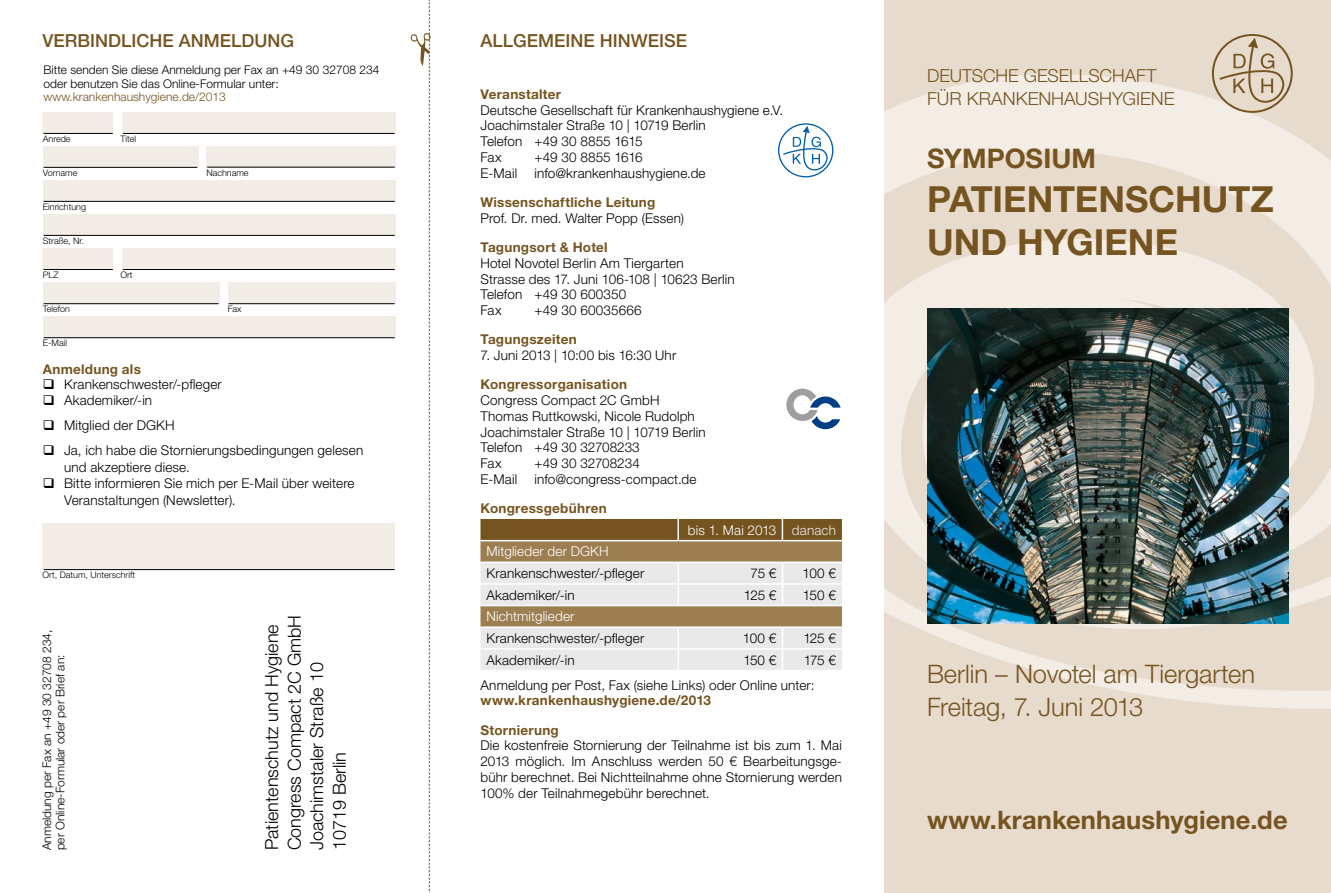
<style>
.page{position:relative;width:1331px;height:893px;background:#fff}
.page>*{position:absolute;margin:0;border:0;box-sizing:border-box;transform-origin:0 0}
.t1{font:700 36px/43.5px "Helvetica Neue LT Std";letter-spacing:.005em;color:#765420}
.t2{font:700 27px "Helvetica Neue LT Std";color:#765420}
.t3{font:300 25.5px/33px "Helvetica Neue LT Std";letter-spacing:-.005em;color:#765420}
.t4{font:700 25.5px "Helvetica Neue LT Std";letter-spacing:.01em;color:#765420}
.t5{font:300 18px/22.5px "Helvetica Neue LT Std";color:#000}
.t6{font:300 18px "Helvetica Neue LT Std";color:#765420}
.t7{font:500 18px "Helvetica Neue LT Std";color:#765420}
.t8{font:300 13.5px/15.8px "Helvetica Neue LT Std";letter-spacing:.01em;color:#000}
.t9{font:700 13.5px/29.2px "Helvetica Neue LT Std";letter-spacing:.02em;color:#765420}
.t10{font:300 13.5px "Helvetica Neue LT Std";letter-spacing:.01em;color:#fff}
.t11{font:300 12px/13.5px "Helvetica Neue LT Std";color:#000}
.t12{font:300 12px "Helvetica Neue LT Std";color:#765420}
.t13{font:300 9px "Helvetica Neue LT Std";color:#000}
.s1{color:#e9e9ea}
</style>
<div class="page">
<svg style="left:786px;top:389px;width:55px;height:40px"></svg>
<svg style="left:480px;top:519px;width:362px;height:151px;background:#c6b9a6"></svg>
<div style="left:884px;top:0;width:447px;height:893px;background:#e6dbcc"></div>
<svg style="left:884px;top:73px;width:447px;height:636px"></svg>
<img style="left:927px;top:308px;width:361px;height:316px">
<svg style="left:1212px;top:34px;width:81px;height:79px"></svg>
<svg style="left:778px;top:123px;width:55px;height:54px"></svg>
<div style="left:43px;top:523px;width:352px;height:47px;background:#f1ece6"></div>
<hr style="left:44px;top:569px;width:351px;height:1px;background:#000">
<div style="left:43px;top:112px;width:70px;height:21px;background:#f1ece6"></div>
<hr style="left:44px;top:133px;width:69px;height:1px;background:#000">
<div style="left:43px;top:248px;width:70px;height:21px;background:#f1ece6"></div>
<hr style="left:44px;top:269px;width:69px;height:1px;background:#000">
<div style="left:43px;top:146px;width:155px;height:21px;background:#f1ece6"></div>
<div style="left:43px;top:180px;width:352px;height:21px;background:#f1ece6"></div>
<div style="left:122px;top:112px;width:273px;height:21px;background:#f1ece6"></div>
<hr style="left:123px;top:133px;width:272px;height:1px;background:#000">
<hr style="left:44px;top:167px;width:153px;height:1px;background:#000">
<hr style="left:44px;top:201px;width:351px;height:1px;background:#000">
<div style="left:43px;top:214px;width:352px;height:21px;background:#f1ece6"></div>
<hr style="left:44px;top:235px;width:351px;height:1px;background:#000">
<div style="left:43px;top:283px;width:176px;height:21px;background:#f1ece6"></div>
<hr style="left:44px;top:303px;width:175px;height:1px;background:#000">
<div style="left:122px;top:248px;width:273px;height:21px;background:#f1ece6"></div>
<hr style="left:123px;top:269px;width:272px;height:1px;background:#000">
<div style="left:43px;top:317px;width:352px;height:21px;background:#f1ece6"></div>
<hr style="left:44px;top:337px;width:351px;height:1px;background:#000">
<div style="left:228px;top:283px;width:167px;height:21px;background:#f1ece6"></div>
<hr style="left:229px;top:303px;width:166px;height:1px;background:#000">
<div style="left:206px;top:146px;width:189px;height:21px;background:#f1ece6"></div>
<hr style="left:207px;top:167px;width:188px;height:1px;background:#000">
<svg style="left:411px;top:0;width:20px;height:893px"></svg>
<h3 class="t7" style="left:43px;top:30px;width:253px">VERBINDLICHE ANMELDUNG</h3>
<h3 class="t7" style="left:480px;top:30px;width:208px">ALLGEMEINE HINWEISE</h3>
<p class="t11" style="left:44px;top:63px;width:337px">Bitte senden Sie diese Anmeldung per Fax an +49 30 32708 234 oder benutzen Sie das Online-Formular unter:</p>
<p class="t12" style="left:44px;top:90px;width:184px">www.krankenhaushygiene.de/2013</p>
<p class="t13" style="left:43px;top:133px;width:29px">Anrede</p>
<p class="t13" style="left:120px;top:133px;width:17px">Titel</p>
<p class="t13" style="left:43px;top:167px;width:36px">Vorname</p>
<p class="t13" style="left:43px;top:201px;width:45px">Einrichtung</p>
<p class="t13" style="left:43px;top:235px;width:43px">Straße, Nr.</p>
<p class="t13" style="left:43px;top:269px;width:17px">PLZ</p>
<p class="t13" style="left:120px;top:269px;width:14px">Ort</p>
<p class="t13" style="left:43px;top:304px;width:29px">Telefon</p>
<p class="t13" style="left:43px;top:338px;width:26px">E-Mail</p>
<p class="t13" style="left:206px;top:167px;width:44px">Nachname</p>
<p class="t13" style="left:228px;top:304px;width:15px">Fax</p>
<p class="t9" style="left:43px;top:354px;width:100px">Anmeldung als</p>
<p class="t8" style="left:43px;top:376px;width:181px">❑ Krankenschwester/-pfleger</p>
<p class="t8" style="left:43px;top:392px;width:111px">❑ Akademiker/-in</p>
<p class="t8" style="left:43px;top:417px;width:133px">❑ Mitglied der DGKH</p>
<p class="t8" style="left:64px;top:442px;width:301px;line-height:16.5px;text-indent:-21px">❑ Ja, ich habe die Stornierungsbedingungen gelesen und akzeptiere diese.</p>
<p class="t8" style="left:64px;top:475px;width:292px;line-height:16.5px;text-indent:-21px">❑ Bitte informieren Sie mich per E-Mail über weitere<br>Veranstaltungen (Newsletter).</p>
<p class="t13" style="left:43px;top:569px;width:94px">Ort, Datum, Unterschrift</p>
<p class="t11" style="left:40px;top:850px;width:222px;rotate:-90deg">Anmeldung per Fax an +49 30 32708 234, per Online-Formular oder per Brief an:</p>
<h3 class="t5" style="left:260px;top:850px;width:237px;rotate:-90deg">Patientenschutz und Hygiene<br>Congress Compact 2C GmbH<br>Joachimstaler Straße 10<br>10719 Berlin</h3>
<p class="t9" style="left:480px;top:79px;width:82px">Veranstalter</p>
<p class="t8" style="left:480px;top:102px;width:304px">Deutsche Gesellschaft für Krankenhaushygiene e.V.<br>Joachimstaler Straße 10 | 10719 Berlin<br>Telefon +49 30 8855 1615<br>Fax</p>
<p class="t8" style="left:534px;top:149px;width:110px">+49 30 8855 1616</p>
<p class="t8" style="left:480px;top:165px;width:38px">E-Mail</p>
<p class="t8" style="left:534px;top:165px;width:173px">info@krankenhaushygiene.de</p>
<p class="t9" style="left:480px;top:187px;width:176px">Wissenschaftliche Leitung</p>
<p class="t8" style="left:480px;top:210px;width:205px">Prof. Dr. med. Walter Popp (Essen)</p>
<p class="t9" style="left:480px;top:232px;width:129px">Tagungsort &amp; Hotel</p>
<p class="t8" style="left:480px;top:255px;width:256px">Hotel Novotel Berlin Am Tiergarten<br>Strasse des 17. Juni 106-108 | 10623 Berlin<br>Telefon +49 30 600350<br>Fax</p>
<p class="t8" style="left:534px;top:302px;width:109px">+49 30 60035666</p>
<p class="t9" style="left:480px;top:325px;width:98px">Tagungszeiten</p>
<p class="t8" style="left:480px;top:347px;width:197px">7. Juni 2013 | 10:00 bis 16:30 Uhr</p>
<p class="t9" style="left:480px;top:370px;width:148px">Kongressorganisation</p>
<p class="t8" style="left:480px;top:392px;width:227px">Congress Compact 2C GmbH<br>Thomas Ruttkowski, Nicole Rudolph<br>Joachimstaler Straße 10 | 10719 Berlin<br>Telefon +49 30 32708233<br>Fax</p>
<p class="t8" style="left:534px;top:455px;width:107px">+49 30 32708234</p>
<p class="t8" style="left:480px;top:471px;width:38px">E-Mail</p>
<p class="t8" style="left:534px;top:471px;width:163px">info@congress-compact.de</p>
<p class="t9" style="left:480px;top:493px;width:128px">Kongressgebühren</p>
<p class="t10" style="left:688px;top:522px;width:149px">bis 1. Mai 2013 <span class="s1">danach</span></p>
<p class="t10" style="left:486px;top:543px;width:124px">Mitglieder der DGKH</p>
<p class="t8" style="left:486px;top:565px;width:159px">Krankenschwester/-pfleger</p>
<p class="t8" style="left:751px;top:565px;width:27px">75 €</p>
<p class="t8" style="left:802px;top:565px;width:35px">100 €</p>
<p class="t8" style="left:486px;top:587px;width:90px">Akademiker/-in</p>
<p class="t8" style="left:744px;top:587px;width:34px">125 €</p>
<p class="t8" style="left:803px;top:587px;width:35px">150 €</p>
<p class="t10" style="left:486px;top:608px;width:90px">Nichtmitglieder</p>
<p class="t8" style="left:486px;top:630px;width:159px">Krankenschwester/-pfleger</p>
<p class="t8" style="left:743px;top:630px;width:35px">100 €</p>
<p class="t8" style="left:803px;top:630px;width:34px">125 €</p>
<p class="t8" style="left:486px;top:651px;width:90px">Akademiker/-in</p>
<p class="t8" style="left:743px;top:651px;width:35px">150 €</p>
<p class="t8" style="left:480px;top:647px;width:357px;line-height:25px;text-indent:323px">175 €<br>Anmeldung per Post, Fax (siehe Links) oder Online unter:</p>
<p class="t9" style="left:480px;top:685px;width:232px">www.krankenhaushygiene.de/2013<br>Stornierung</p>
<p class="t8" style="left:480px;top:737px;width:363px;text-align:justify">Die kostenfreie Stornierung der Teilnahme ist bis zum 1. Mai 2013 möglich. Im Anschluss werden 50 € Bearbeitungsge&shy;bühr berechnet. Bei Nichtteilnahme ohne Stornierung werden 100% der Teilnahmegebühr berechnet.</p>
<h3 class="t6" style="left:927px;top:65px;width:25px">Deutsche</h3>
<h3 class="t6" style="left:1024px;top:65px;width:26px">Gesellschaft</h3>
<h3 class="t6" style="left:927px;top:87px;width:65px">für Krankenhaush</h3>
<h3 class="t6" style="left:1112px;top:87px;width:22px">ygiene</h3>
<h2 class="t2" style="left:927px;top:142px;width:170px">Symposium</h2>
<h1 class="t1" style="left:927px;top:176px;width:348px">Patientenschutz und Hygiene</h1>
<h3 class="t3" style="left:927px;top:657px;width:330px">Berlin – Novotel am Tiergarten<br>Freitag, 7. Juni 2013</h3>
<h3 class="t4" style="left:927px;top:804px;width:362px">www.krankenhaushygiene.de</h3>
</div>
